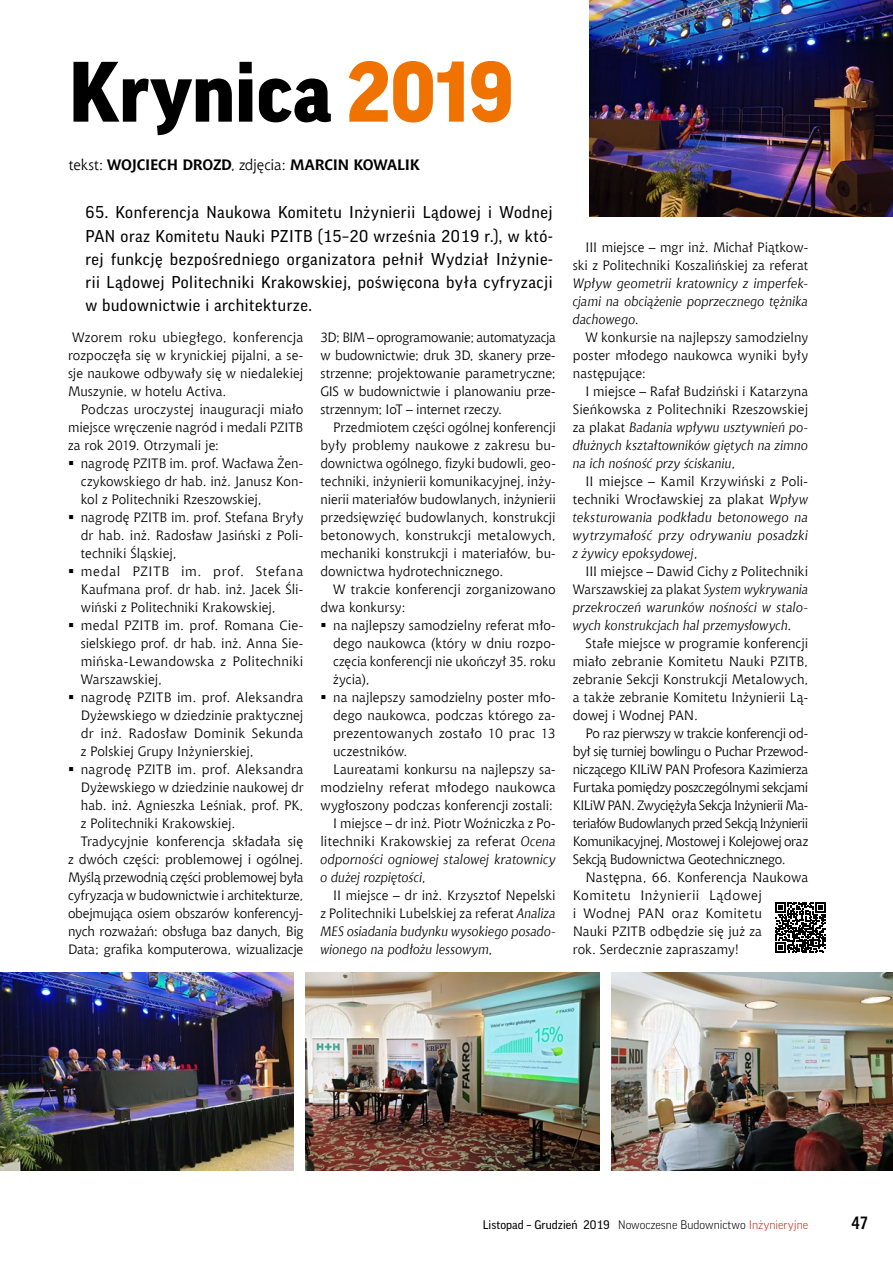
<style>
.page{position:relative;width:893px;height:1263px;background:#fff}
.page>*{position:absolute;margin:0;border:0;box-sizing:border-box;transform-origin:0 0}
.t1{font:900 82.5px "Good Pro";color:#000}
.t2{font:700 18px "Aerton Cnd EFN";color:#000}
.t3{font:16.5px/23.2px "Good Pro";letter-spacing:.03em;color:#000;text-align:justify}
.t4{font:700 15px "Chianti EU";letter-spacing:-.015em;color:#000}
.t5{font:13.5px/18px "Chianti EU";letter-spacing:.005em;color:#000;text-align:justify}
.t6{font:italic 13.5px/18px "Chianti EU";letter-spacing:.005em;color:#000;text-align:justify}
.t7{font:13.5px "Chianti EU";letter-spacing:-.025em;color:#000}
.t8{font:13.5px "Chianti EU";letter-spacing:-.02em;color:#000}
.t9{font:13.5px "Chianti EU";letter-spacing:.05em;color:#000}
.t10{font:12px "Good Pro";color:#000}
.s1{color:#f07200}
.s2{font-weight:400}
.s3{font-style:italic}
.s4{font-style:normal}
.s5{font-weight:300}
.s6{font-weight:300;color:#ca291d}
</style>
<div class="page">
<img style="left:0;top:973px;width:294px;height:197px">
<img style="left:305px;top:973px;width:294px;height:197px">
<img style="left:612px;top:973px;width:281px;height:197px">
<img style="left:590px;top:0;width:303px;height:216px">
<svg style="left:775px;top:902px;width:51px;height:51px"></svg>
<h1 class="t1" style="left:69px;top:46px;width:446px">Krynica <span class="s1">2019</span></h1>
<p class="t4" style="left:69px;top:156px;width:135px"><span class="s2">tekst:</span> WOJCIECH DROZ</p>
<p class="t4" style="left:221px;top:156px;width:185px">D<span class="s2">, zdjęcia:</span> MARCI N KOWALIK</p>
<p class="t3" style="left:85px;top:201px;width:469px">65. Konferencja Naukowa Komitetu Inżynierii Lądowej i Wodnej PAN oraz Komitetu Nauki PZITB (15–20 września 2019 r.), w któ&shy;rej funkcję bezpośredniego organizatora pełnił Wydział Inżynie&shy;rii Lądowej Politechniki Krakowskiej, poświęcona była cyfryzacji w budownictwie i architekturze.</p>
<p class="t5" style="left:68px;top:328px;width:237px;text-indent:4px">Wzorem roku ubiegłego, konferencja rozpoczęła się w krynickiej pijalni, a se&shy;sje naukowe odbywały się w niedalekiej Muszynie, w hotelu Activa.</p>
<p class="t5" style="left:68px;top:400px;width:237px;text-indent:13px">Podczas uroczystej inauguracji miało miejsce wręczenie nagród i medali PZITB za rok 2019. Otrzymali je:</p>
<p class="t5" style="left:81px;top:454px;width:224px">nagrodę PZITB im. prof. Wacława Żen-</p>
<p class="t5" style="left:81px;top:472px;width:224px">czykowskiego dr hab. inż. Janusz Kon-</p>
<p class="t5" style="left:81px;top:490px;width:182px">kol z Politechniki Rzeszowskiej,</p>
<p class="t5" style="left:81px;top:508px;width:224px">nagrodę PZITB im. prof. Stefana Bryły</p>
<p class="t5" style="left:81px;top:526px;width:224px">dr hab. inż. Radosław Jasiński z Poli-</p>
<p class="t5" style="left:81px;top:544px;width:97px">techniki Śląskiej,</p>
<p class="t9" style="left:81px;top:563px;width:224px">medal PZITB im. prof. Stefana</p>
<p class="t5" style="left:81px;top:580px;width:224px">Kaufmana prof. dr hab. inż. Jacek Śli-</p>
<p class="t5" style="left:81px;top:598px;width:196px">wiński z Politechniki Krakowskiej,</p>
<p class="t5" style="left:81px;top:616px;width:224px">medal PZITB im. prof. Romana Cie-</p>
<p class="t5" style="left:81px;top:634px;width:224px">sielskiego prof. dr hab. inż. Anna Sie-</p>
<p class="t5" style="left:81px;top:652px;width:224px">mińska-Lewandowska z Politechniki</p>
<p class="t5" style="left:81px;top:670px;width:83px">Warszawskiej,</p>
<p class="t5" style="left:81px;top:688px;width:224px">nagrodę PZITB im. prof. Aleksandra</p>
<p class="t5" style="left:81px;top:706px;width:224px">Dyżewskiego w dziedzinie praktycznej</p>
<p class="t5" style="left:81px;top:724px;width:224px">dr inż. Radosław Dominik Sekunda</p>
<p class="t5" style="left:81px;top:742px;width:174px">z Polskiej Grupy Inżynierskiej,</p>
<p class="t5" style="left:81px;top:760px;width:224px">nagrodę PZITB im. prof. Aleksandra</p>
<p class="t5" style="left:81px;top:778px;width:224px">Dyżewskiego w dziedzinie naukowej dr</p>
<p class="t5" style="left:81px;top:796px;width:224px">hab. inż. Agnieszka Leśniak, prof. PK,</p>
<p class="t5" style="left:81px;top:814px;width:156px">z Politechniki Krakowskiej.</p>
<p class="t5" style="left:81px;top:832px;width:224px">Tradycyjnie konferencja składała się</p>
<p class="t5" style="left:68px;top:850px;width:237px">z dwóch części: problemowej i ogólnej.</p>
<p class="t7" style="left:68px;top:869px;width:237px">Myślą przewodnią części problemowej była</p>
<p class="t5" style="left:68px;top:886px;width:237px">cyfryzacja w budownictwie i architekturze,</p>
<p class="t8" style="left:68px;top:905px;width:237px">obejmująca osiem obszarów konferencyj-</p>
<p class="t5" style="left:68px;top:922px;width:237px">nych rozważań: obsługa baz danych, Big</p>
<p class="t5" style="left:68px;top:940px;width:237px">Data; grafika komputerowa, wizualizacje</p>
<p class="t5" style="left:320px;top:328px;width:237px">3D; BIM – oprogramowanie; automatyzacja w budownictwie; druk 3D, skanery prze&shy;strzenne; projektowanie parametryczne; GIS w budownictwie i planowaniu prze&shy;strzennym; IoT – internet rzeczy.</p>
<p class="t5" style="left:320px;top:418px;width:237px;text-indent:13px">Przedmiotem części ogólnej konferencji były problemy naukowe z zakresu bu&shy;downictwa ogólnego, fizyki budowli, geo&shy;techniki, inżynierii komunikacyjnej, inży&shy;nierii materiałów budowlanych, inżynierii przedsięwzięć budowlanych, konstrukcji betonowych, konstrukcji metalowych, mechaniki konstrukcji i materiałów, bu&shy;downictwa hydrotechnicznego.</p>
<p class="t5" style="left:320px;top:580px;width:237px;text-indent:13px">W trakcie konferencji zorganizowano dwa konkursy:</p>
<p class="t5" style="left:333px;top:616px;width:224px">na najlepszy samodzielny referat mło-</p>
<p class="t5" style="left:333px;top:634px;width:224px">dego naukowca (który w dniu rozpo-</p>
<p class="t5" style="left:333px;top:652px;width:224px">częcia konferencji nie ukończył 35. roku</p>
<p class="t5" style="left:333px;top:670px;width:38px">życia),</p>
<p class="t5" style="left:333px;top:688px;width:224px">na najlepszy samodzielny poster mło-</p>
<p class="t5" style="left:333px;top:706px;width:224px">dego naukowca, podczas którego za-</p>
<p class="t5" style="left:333px;top:724px;width:224px">prezentowanych zostało 10 prac 13</p>
<p class="t5" style="left:333px;top:742px;width:76px">uczestników.</p>
<p class="t5" style="left:333px;top:760px;width:224px">Laureatami konkursu na najlepszy sa-</p>
<p class="t5" style="left:320px;top:778px;width:237px">modzielny referat młodego naukowca</p>
<p class="t5" style="left:320px;top:796px;width:234px">wygłoszony podczas konferencji zostali:</p>
<p class="t5" style="left:333px;top:814px;width:224px">I miejsce – dr inż. Piotr Woźniczka z Po-</p>
<p class="t5" style="left:320px;top:832px;width:237px">litechniki Krakowskiej za referat <span class="s3">Ocena</span></p>
<p class="t6" style="left:320px;top:850px;width:237px">odporności ogniowej stalowej kratownicy</p>
<p class="t6" style="left:320px;top:868px;width:107px">o dużej rozpiętości<span class="s4">,</span></p>
<p class="t5" style="left:333px;top:886px;width:224px">II miejsce – dr inż. Krzysztof Nepelski</p>
<p class="t5" style="left:320px;top:904px;width:237px">z Politechniki Lubelskiej za referat <span class="s3">Analiza</span></p>
<p class="t6" style="left:320px;top:922px;width:237px">MES osiadania budynku wysokiego posado-</p>
<p class="t6" style="left:320px;top:940px;width:174px">wionego na podłożu lessowym<span class="s4">,</span></p>
<p class="t5" style="left:573px;top:238px;width:237px;text-align:right">III miejsce – mgr inż. Michał Piątkow&shy;ski z Politechniki Koszalińskiej za referat</p>
<p class="t6" style="left:573px;top:274px;width:237px">Wpływ geometrii kratownicy z imperfek&shy;cjami na obciążenie poprzecznego tężnika dachowego<span class="s4">.</span></p>
<p class="t5" style="left:573px;top:328px;width:237px;text-indent:13px">W konkursie na najlepszy samodzielny poster młodego naukowca wyniki były następujące:</p>
<p class="t6" style="left:573px;top:382px;width:237px;text-indent:13px"><span class="s4">I miejsce – Rafał Budziński i Katarzyna Sieńkowska z Politechniki Rzeszowskiej za plakat</span> Badania wpływu usztywnień po&shy;dłużnych kształtowników giętych na zimno na ich nośność przy ściskaniu<span class="s4">,</span></p>
<p class="t6" style="left:573px;top:472px;width:237px;text-indent:13px"><span class="s4">II miejsce – Kamil Krzywiński z Poli&shy;techniki Wrocławskiej za plakat</span> Wpływ teksturowania podkładu betonowego na wytrzymałość przy odrywaniu posadzki z żywicy epoksydowej<span class="s4">,</span></p>
<p class="t6" style="left:573px;top:562px;width:237px;text-indent:13px"><span class="s4">III miejsce – Dawid Cichy z Politechniki Warszawskiej za plakat</span> System wykrywania przekroczeń warunków nośności w stalo&shy;wych konstrukcjach hal przemysłowych<span class="s4">.</span></p>
<p class="t5" style="left:573px;top:634px;width:237px;text-indent:13px">Stałe miejsce w programie konferencji miało zebranie Komitetu Nauki PZITB, zebranie Sekcji Konstrukcji Metalowych, a także zebranie Komitetu Inżynierii Lą&shy;dowej i Wodnej PAN.</p>
<p class="t5" style="left:573px;top:724px;width:237px;text-indent:13px">Po raz pierwszy w trakcie konferencji od&shy;był się turniej bowlingu o Puchar Przewod&shy;niczącego KILiW PAN Profesora Kazimierza Furtaka pomiędzy poszczególnymi sekcjami KILiW PAN. Zwyciężyła Sekcja Inżynierii Ma&shy;teriałów Budowlanych przed Sekcją Inżynierii Komunikacyjnej, Mostowej i Kolejowej oraz Sekcją Budownictwa Geotechnicznego.</p>
<p class="t5" style="left:573px;top:868px;width:237px;text-align:left;text-indent:13px">Następna, 66. Konferencja Naukowa<br>Komitetu Inżynierii Lądowej<br>i Wodnej PAN oraz Komitetu<br>Nauki PZITB odbędzie się już za<br>rok. Serdecznie zapraszamy!</p>
<p class="t10" style="left:483px;top:1218px;width:327px">Listopad – Grudzień 2019 <span class="s5">Nowoczesne Budownictwo</span> <span class="s6">Inżynieryjne</span></p>
<h2 class="t2" style="left:851px;top:1212px;width:18px">47</h2>
</div>
